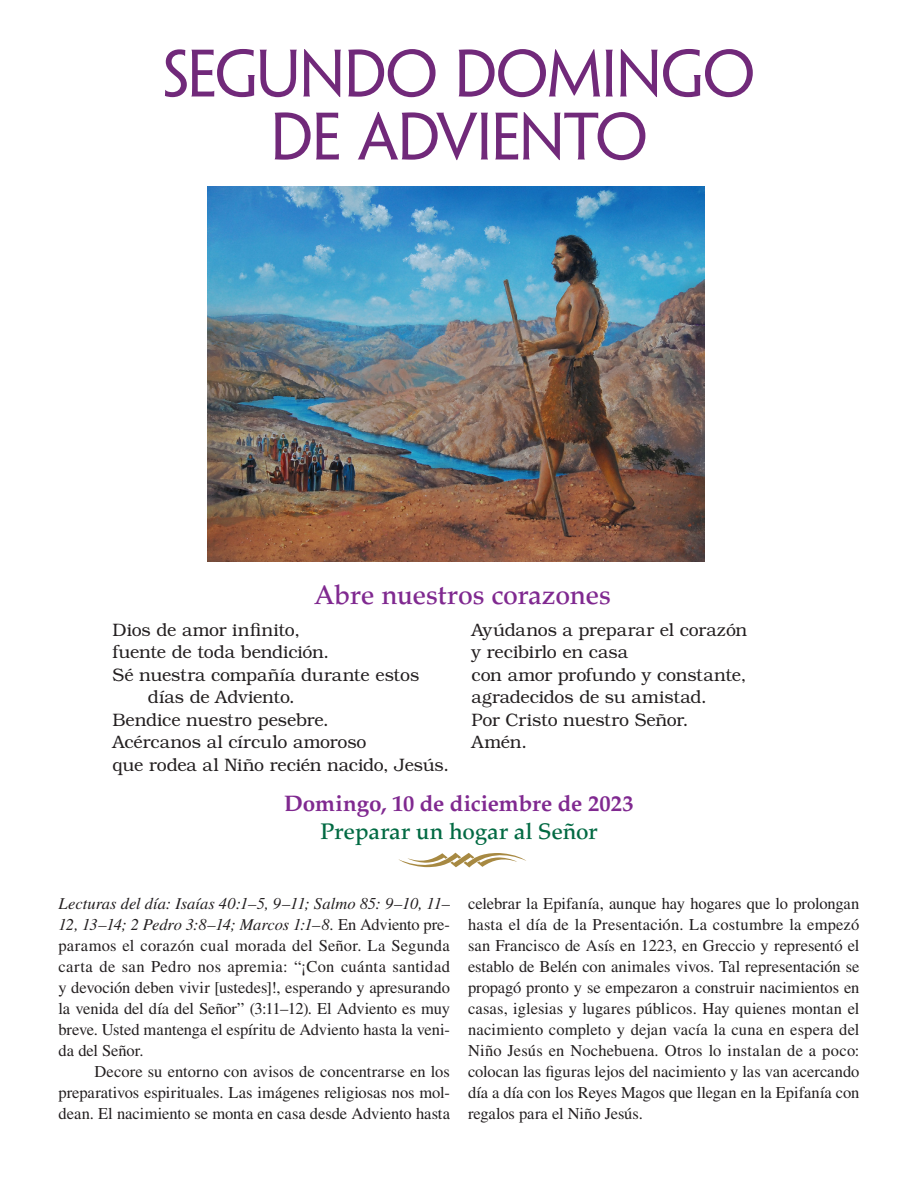
<style>
.page{position:relative;width:918px;height:1188px;background:#fff}
.page>*{position:absolute;margin:0;border:0;box-sizing:border-box;transform-origin:0 0}
.week__ADVENT{font:60px/63px "Penumbra Flare Std";letter-spacing:-.025em;color:#71297a;text-align:center}
.prayer_h1__ADVNT{font:500 27px "Palatino LT Std";letter-spacing:-.005em;color:#802990}
.h1__front_ADVNT{font:700 22.5px "Palatino LT Std";letter-spacing:-.005em;color:#802990}
.h2__front_ADVNT__CH{font:500 22.5px "Palatino LT Std";letter-spacing:-.01em;color:#026a43}
.prayer__front{font:300 18px/22.5px "Bookman Std";letter-spacing:-.005em;color:#231f20}
.para__indentfront{font:16.5px/21px "Times LT Std";letter-spacing:-.005em;color:#231f20;text-align:justify}
.para__front{font:16.5px/21px "Times LT Std";letter-spacing:-.005em;color:#231f20;text-align:justify}
.s1{font-style:italic}
</style>
<div class="page">
<svg style="left:398px;top:852px;width:128px;height:16px"></svg>
<img style="left:207px;top:186px;width:497px;height:376px">
<p class="week__ADVENT" style="left:163px;top:43px;width:594px">SEGUNDO DOMINGO<br>DE ADVIENTO</p>
<p class="prayer_h1__ADVNT" style="left:315px;top:579px;width:298px">Abre nuestros corazones</p>
<p class="prayer__front" style="left:112px;top:618px;width:189px">Dios de amor infinito,</p>
<p class="prayer__front" style="left:112px;top:641px;width:218px">fuente de toda bendición.</p>
<p class="prayer__front" style="left:148px;top:663px;width:273px;text-indent:-35px">Sé nuestra compañía durante estos días de Adviento.</p>
<p class="prayer__front" style="left:112px;top:708px;width:218px">Bendice nuestro pesebre.</p>
<p class="prayer__front" style="left:112px;top:731px;width:256px">Acércanos al círculo amoroso</p>
<p class="prayer__front" style="left:112px;top:753px;width:338px">que rodea al Niño recién nacido, Jesús.</p>
<p class="prayer__front" style="left:472px;top:618px;width:277px">Ayúdanos a preparar el corazón</p>
<p class="prayer__front" style="left:472px;top:641px;width:158px">y recibirlo en casa</p>
<p class="prayer__front" style="left:472px;top:663px;width:276px">con amor profundo y constante,</p>
<p class="prayer__front" style="left:472px;top:686px;width:237px">agradecidos de su amistad.</p>
<p class="prayer__front" style="left:472px;top:708px;width:219px">Por Cristo nuestro Señor.</p>
<p class="prayer__front" style="left:472px;top:731px;width:57px">Amén.</p>
<p class="h1__front_ADVNT" style="left:284px;top:790px;width:351px">Domingo, 10 de diciembre de 2023</p>
<p class="h2__front_ADVNT__CH" style="left:320px;top:818px;width:279px">Preparar un hogar al Señor</p>
<p class="para__front" style="left:58px;top:893px;width:393px"><span class="s1">Lecturas del día: Isaías 40:1–5, 9–11; Salmo 85: 9–10, 11– 12, 13–14; 2 Pedro 3:8–14; Marcos 1:1–8.</span> En Adviento pre&shy;paramos el corazón cual morada del Señor. La Segunda carta de san Pedro nos apremia: “¡Con cuánta santidad y devoción deben vivir [ustedes]!, esperando y apresurando la venida del día del Señor” (3:11–12). El Adviento es muy breve. Usted mantenga el espíritu de Adviento hasta la veni&shy;da del Señor.</p>
<p class="para__indentfront" style="left:58px;top:1061px;width:393px;text-indent:36px">Decore su entorno con avisos de concentrarse en los preparativos espirituales. Las imágenes religiosas nos mol&shy;dean. El nacimiento se monta en casa desde Adviento hasta</p>
<p class="para__indentfront" style="left:468px;top:893px;width:393px">celebrar la Epifanía, aunque hay hogares que lo prolongan hasta el día de la Presentación. La costumbre la empezó san Francisco de Asís en 1223, en Greccio y representó el establo de Belén con animales vivos. Tal representación se propagó pronto y se empezaron a construir nacimientos en casas, iglesias y lugares públicos. Hay quienes montan el nacimiento completo y dejan vacía la cuna en espera del Niño Jesús en Nochebuena. Otros lo instalan de a poco: colocan las figuras lejos del nacimiento y las van acercando día a día con los Reyes Magos que llegan en la Epifanía con regalos para el Niño Jesús.</p>
</div>
